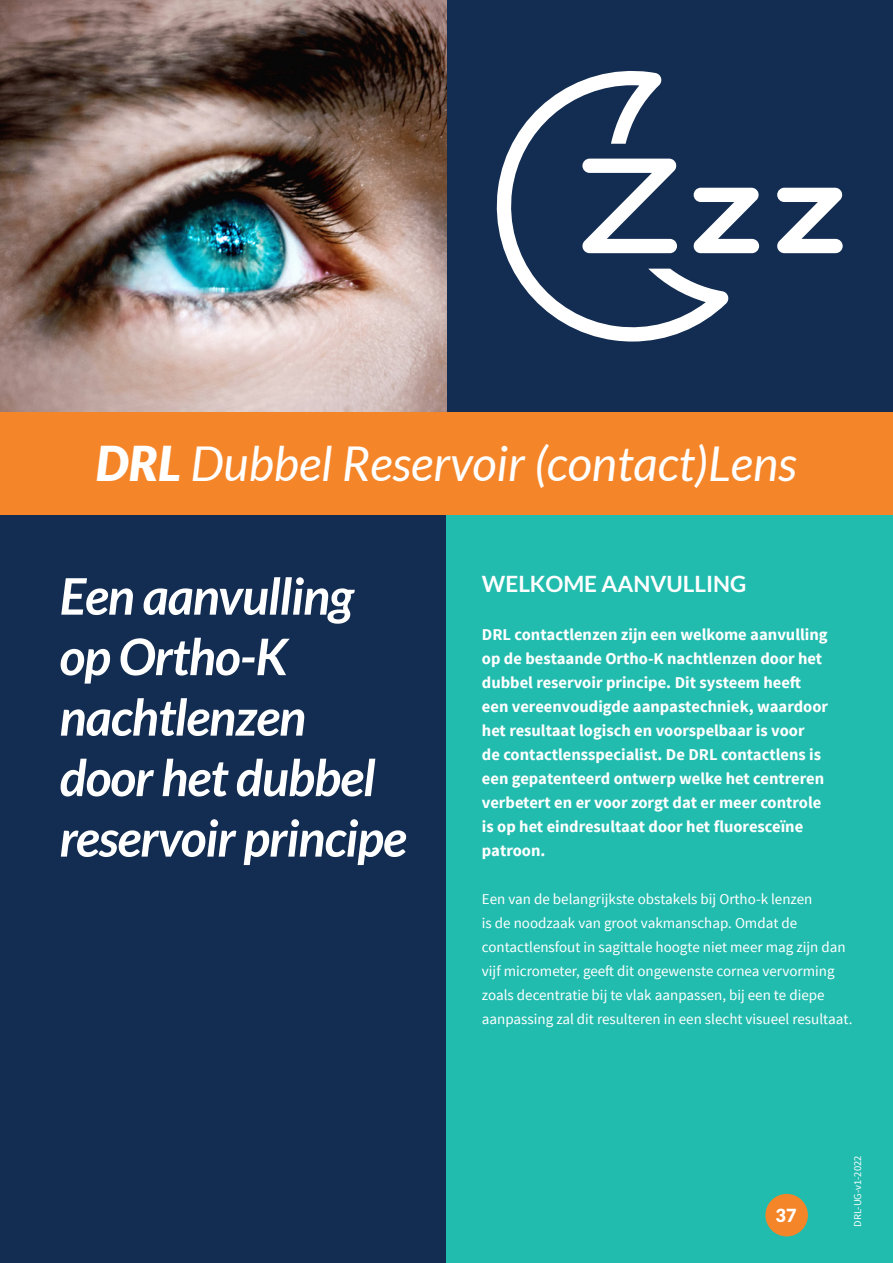
<style>
.page{position:relative;width:893px;height:1263px;background:#fff}
.page>*{position:absolute;margin:0;border:0;box-sizing:border-box;transform-origin:0 0}
.t1{font:italic 700 50.4px/60.4px "Lato";letter-spacing:-.02em;color:#fff}
.t2{font:italic 48px "Lato";color:#fff}
.t3{font:700 22.5px "Lato";color:#fff}
.t4{font:900 18px "Lato";color:#fff}
.t5{font:700 16.5px/24px "Source Sans Pro";color:#fff}
.t6{font:15px/24px "Source Sans Pro";color:#fff}
.t7{font:10.5px "Source Sans Pro";color:#fff}
.s1{font-weight:900}
</style>
<div class="page">
<div style="left:446px;top:0;width:447px;height:412px;background:#132d52"></div>
<img style="left:0;top:0;width:446px;height:412px">
<svg style="left:496px;top:70px;width:347px;height:272px"></svg>
<div style="left:0;top:515px;width:446px;height:748px;background:#132d52"></div>
<div style="left:446px;top:500px;width:447px;height:763px;background:#22bcae"></div>
<div style="left:0;top:412px;width:893px;height:103px;background:#f58529"></div>
<div style="left:765px;top:1194px;width:43px;height:42px;background:#f58529;border-radius:50%"></div>
<p class="t2" style="left:96px;top:437px;width:702px"><span class="s1">DRL</span> Dubbel Reservoir (contact)Lens</p>
<p class="t1" style="left:60px;top:567px;width:296px">Een aanvulling op Ortho-K nachtlenzen</p>
<p class="t1" style="left:60px;top:748px;width:349px">door het dubbel reservoir principe</p>
<p class="t3" style="left:482px;top:571px;width:266px">WELKOME AANVULLING</p>
<p class="t5" style="left:482px;top:623px;width:348px">DRL contactlenzen zijn een welkome aanvulling op de bestaande Ortho-K nachtlenzen door het dubbel reservoir principe. Dit systeem heeft een vereenvoudigde aanpastechniek, waardoor het resultaat logisch en voorspelbaar is voor<br>de contactlensspecialist. De DRL contactlens is een gepatenteerd ontwerp welke het centreren verbetert en er voor zorgt dat er meer controle is op het eindresultaat door het fluoresceïne patroon.</p>
<p class="t6" style="left:482px;top:887px;width:372px">Een van de belangrijkste obstakels bij Ortho-k lenzen<br>is de noodzaak van groot vakmanschap. Omdat de contactlensfout in sagittale hoogte niet meer mag zijn dan vijf micrometer, geeft dit ongewenste cornea vervorming zoals decentratie bij te vlak aanpassen, bij een te diepe aanpassing zal dit resulteren in een slecht visueel resultaat.</p>
<p class="t4" style="left:775px;top:1205px;width:22px">37</p>
<p class="t7" style="left:851px;top:1227px;width:73px;rotate:-90deg">DRL-UG-v1-2022</p>
</div>
